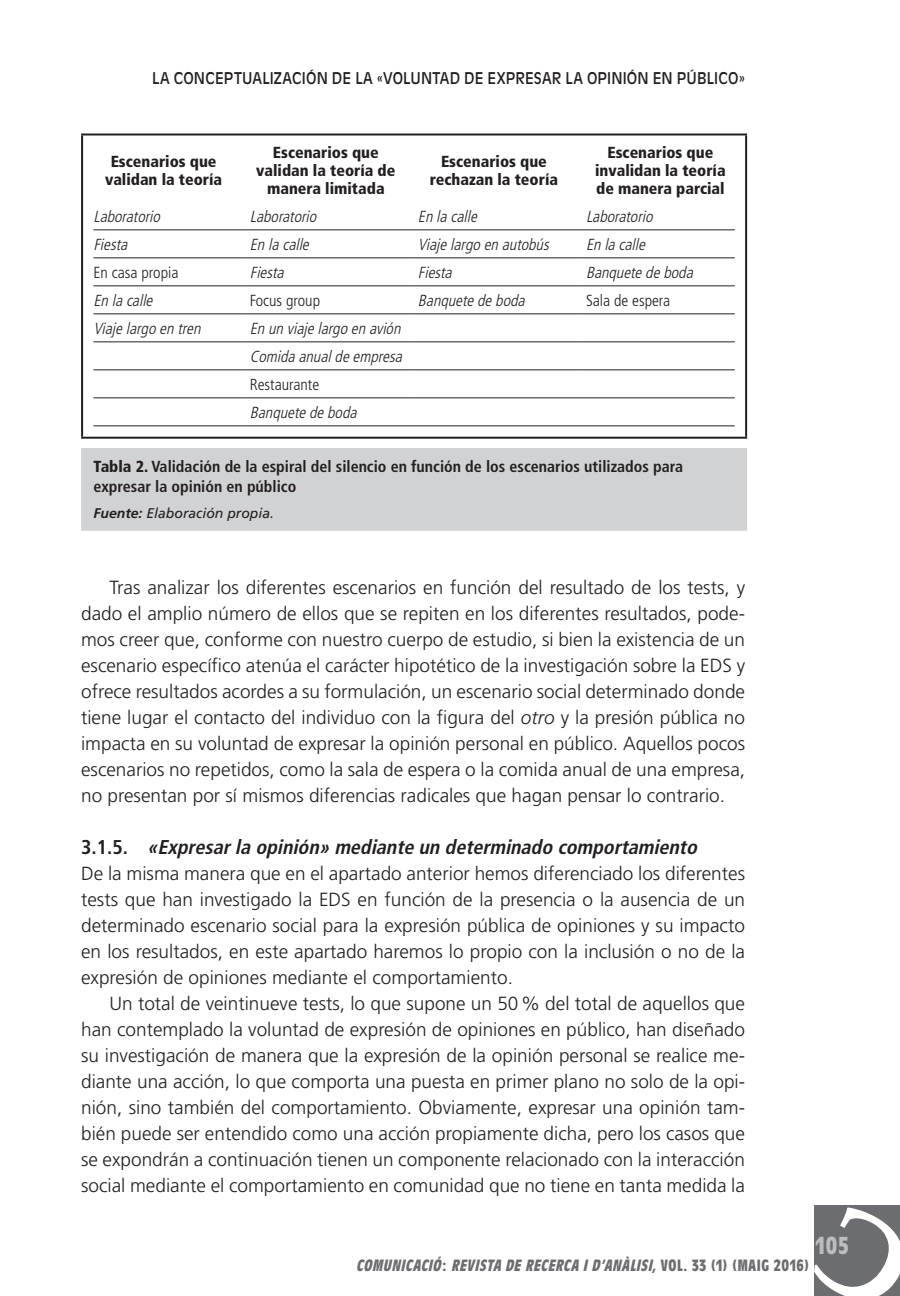
<style>
.page{position:relative;width:900px;height:1296px;background:#fff}
.page>*{position:absolute;margin:0;border:0;box-sizing:border-box;transform-origin:0 0}
.t1{font:700 condensed 24px "Antique Olive";color:#bcbdc0}
._0_Títol3Nivell{font:italic 700 condensed 20px "Frutiger";color:#231f20}
._0_Text_1{font:300 19px/26px "Frutiger";color:#231f20;text-align:justify}
._0_Text_Sense{font:300 19px/26px "Frutiger";color:#231f20;text-align:justify}
._501_TAULA_TEXT{font:italic 300 condensed 16px "Frutiger";color:#231f20}
._500_TAULA_CELDILLA{font:900 condensed 16px/18px "Frutiger";color:#231f20;text-align:center}
._0_Figura_Gràfics1{font:700 condensed 16px/20px "Frutiger";color:#231f20}
.t2{font:16px "Antique Olive";letter-spacing:.01em;color:#231f20;scale:.9 1}
.t3{font:italic 700 condensed 16px "Antique Olive";color:#6c6d70}
._501_TAULA_TEXT-2{font:300 condensed 16px "Frutiger";color:#231f20}
._0_NOTAS_grafics2{font:italic 14px "Frutiger";color:#231f20}
.s1{font-weight:900}
.s2{font-weight:700}
.s3{font-style:italic}
.s4{font-style:normal}
</style>
<div class="page">
<div style="left:82px;top:449px;width:663px;height:81px;background:#d1d2d4"></div>
<hr style="left:81px;top:133px;width:665px;height:2px;background:#231f20">
<hr style="left:81px;top:135px;width:2px;height:302px;background:#231f20">
<hr style="left:744px;top:135px;width:2px;height:302px;background:#231f20">
<hr style="left:81px;top:437px;width:665px;height:2px;background:#231f20">
<hr style="left:81px;top:448px;width:665px;height:2px;background:#d1d2d4">
<hr style="left:81px;top:450px;width:2px;height:79px;background:#d1d2d4">
<hr style="left:744px;top:450px;width:2px;height:79px;background:#d1d2d4">
<hr style="left:81px;top:529px;width:665px;height:2px;background:#d1d2d4">
<hr style="left:93px;top:229px;width:149px;height:1px;background:#231f20">
<hr style="left:242px;top:229px;width:167px;height:1px;background:#231f20">
<hr style="left:409px;top:229px;width:168px;height:1px;background:#231f20">
<hr style="left:577px;top:229px;width:157px;height:1px;background:#231f20">
<hr style="left:93px;top:257px;width:149px;height:1px;background:#231f20">
<hr style="left:242px;top:257px;width:167px;height:1px;background:#231f20">
<hr style="left:409px;top:257px;width:168px;height:1px;background:#231f20">
<hr style="left:577px;top:257px;width:157px;height:1px;background:#231f20">
<hr style="left:93px;top:285px;width:149px;height:1px;background:#231f20">
<hr style="left:242px;top:285px;width:167px;height:1px;background:#231f20">
<hr style="left:409px;top:285px;width:168px;height:1px;background:#231f20">
<hr style="left:577px;top:285px;width:157px;height:1px;background:#231f20">
<hr style="left:93px;top:313px;width:149px;height:1px;background:#231f20">
<hr style="left:242px;top:313px;width:167px;height:1px;background:#231f20">
<hr style="left:409px;top:313px;width:168px;height:1px;background:#231f20">
<hr style="left:577px;top:313px;width:157px;height:1px;background:#231f20">
<hr style="left:93px;top:341px;width:149px;height:1px;background:#231f20">
<hr style="left:242px;top:341px;width:167px;height:1px;background:#231f20">
<hr style="left:409px;top:341px;width:168px;height:1px;background:#231f20">
<hr style="left:577px;top:341px;width:157px;height:1px;background:#231f20">
<hr style="left:93px;top:369px;width:149px;height:1px;background:#231f20">
<hr style="left:242px;top:369px;width:167px;height:1px;background:#231f20">
<hr style="left:409px;top:369px;width:168px;height:1px;background:#231f20">
<hr style="left:577px;top:369px;width:157px;height:1px;background:#231f20">
<hr style="left:93px;top:397px;width:149px;height:1px;background:#231f20">
<hr style="left:242px;top:397px;width:167px;height:1px;background:#231f20">
<hr style="left:409px;top:397px;width:168px;height:1px;background:#231f20">
<hr style="left:577px;top:397px;width:157px;height:1px;background:#231f20">
<hr style="left:93px;top:425px;width:149px;height:1px;background:#231f20">
<hr style="left:242px;top:425px;width:167px;height:1px;background:#231f20">
<hr style="left:409px;top:425px;width:168px;height:1px;background:#231f20">
<hr style="left:577px;top:425px;width:157px;height:1px;background:#231f20">
<div style="left:814px;top:1205px;width:86px;height:91px;background:#6c6d70"></div>
<p class="t2" style="left:152px;top:69px;width:36px">LA CONC</p>
<p class="t2" style="left:215px;top:69px;width:590px">EPTUALIZACIÓN DE LA «VOLUNTAD DE EXPRESAR LA OPIN IÓN EN PÚBLICO»</p>
<p class="_500_TAULA_CELDILLA" style="left:105px;top:152px;width:119px">Escenarios que validan la teoría</p>
<p class="_500_TAULA_CELDILLA" style="left:256px;top:143px;width:141px">Escenarios que validan la teoría de manera limitada</p>
<p class="_500_TAULA_CELDILLA" style="left:429px;top:152px;width:130px">Escenarios que rechazan la teoría</p>
<p class="_500_TAULA_CELDILLA" style="left:594px;top:143px;width:132px">Escenarios que invalidan la teoría de manera parcial</p>
<p class="_501_TAULA_TEXT" style="left:93px;top:207px;width:72px">Laboratorio</p>
<p class="_501_TAULA_TEXT" style="left:250px;top:207px;width:72px">Laboratorio</p>
<p class="_501_TAULA_TEXT" style="left:417px;top:207px;width:64px">En lacalle</p>
<p class="_501_TAULA_TEXT" style="left:585px;top:207px;width:72px">Laboratorio</p>
<p class="_501_TAULA_TEXT" style="left:93px;top:235px;width:39px">Fiesta</p>
<p class="_501_TAULA_TEXT" style="left:250px;top:235px;width:64px">En lacalle</p>
<p class="_501_TAULA_TEXT" style="left:417px;top:235px;width:136px">Viajelargo en autobús</p>
<p class="_501_TAULA_TEXT" style="left:585px;top:235px;width:64px">En lacalle</p>
<p class="_501_TAULA_TEXT-2" style="left:93px;top:263px;width:87px">En casa propia</p>
<p class="_501_TAULA_TEXT" style="left:250px;top:263px;width:39px">Fiesta</p>
<p class="_501_TAULA_TEXT" style="left:417px;top:263px;width:39px">Fiesta</p>
<p class="_501_TAULA_TEXT" style="left:585px;top:263px;width:112px">Banquetedeboda</p>
<p class="_501_TAULA_TEXT" style="left:93px;top:291px;width:64px">En lacalle</p>
<p class="_501_TAULA_TEXT-2" style="left:250px;top:291px;width:72px">Focus group</p>
<p class="_501_TAULA_TEXT" style="left:417px;top:291px;width:112px">Banquetedeboda</p>
<p class="_501_TAULA_TEXT-2" style="left:585px;top:291px;width:86px">Sala de espera</p>
<p class="_501_TAULA_TEXT" style="left:93px;top:319px;width:112px">Viajelargo en tren</p>
<p class="_501_TAULA_TEXT" style="left:250px;top:319px;width:156px">En un viajelargo en avión</p>
<p class="_501_TAULA_TEXT" style="left:250px;top:347px;width:157px">Comidaanualdeempresa</p>
<p class="_501_TAULA_TEXT-2" style="left:250px;top:375px;width:71px">Restaurante</p>
<p class="_501_TAULA_TEXT" style="left:250px;top:403px;width:112px">Banquetedeboda</p>
<p class="_0_Figura_Gràfics1" style="left:93px;top:457px;width:591px"><span class="s1">Tabla 2.</span> Validación de la espiral del silencio en función de los escenarios utilizados para expresar la opinión en público</p>
<p class="_0_NOTAS_grafics2" style="left:93px;top:505px;width:182px"><span class="s2">Fuente:</span> Elaboración propia.</p>
<p class="_0_Text_1" style="left:81px;top:574px;width:665px;text-indent:28px">Tras analizar los diferentes escenarios en función del resultado de los tests, y dado el amplio número de ellos que se repiten en los diferentes resultados, pode&shy;mos creer que, conforme con nuestro cuerpo de estudio, si bien la existencia de un escenario específico atenúa el carácter hipotético de la investigación sobre la EDS y ofrece resultados acordes a su formulación, un escenario social determinado donde tiene lugar el contacto del individuo con la figura del <span class="s3">otro</span> y la presión pública no impacta en su voluntad de expresar la opinión personal en público. Aquellos pocos escenarios no repetidos, como la sala de espera o la comida anual de una empresa, no presentan por sí mismos diferencias radicales que hagan pensar lo contrario.</p>
<p class="_0_Títol3Nivell" style="left:81px;top:835px;width:622px"><span class="s4">3 . 1 . 5 .</span> «Expresarla opinión» mediante un determinado comportamiento</p>
<p class="_0_Text_Sense" style="left:81px;top:860px;width:665px">De la misma manera que en el apartado anterior hemos diferenciado los diferentes tests que han investigado la EDS en función de la presencia o la ausencia de un determinado escenario social para la expresión pública de opiniones y su impacto en los resultados, en este apartado haremos lo propio con la inclusión o no de la expresión de opiniones mediante el comportamiento.</p>
<p class="_0_Text_1" style="left:81px;top:990px;width:665px;text-indent:28px">Un total de veintinueve tests, lo que supone un 50% del total de aquellos que han contemplado la voluntad de expresión de opiniones en público, han diseñado su investigación de manera que la expresión de la opinión personal se realice me&shy;diante una acción, lo que comporta una puesta en primer plano no solo de la opi&shy;nión, sino también del comportamiento. Obviamente, expresar una opinión tam&shy;bién puede ser entendido como una acción propiamente dicha, pero los casos que se expondrán a continuación tienen un componente relacionado con la interacción social mediante el comportamiento en comunidad que no tiene en tanta medida la</p>
<p class="t1" style="left:815px;top:1232px;width:35px">105</p>
<p class="t3" style="left:356px;top:1257px;width:454px">COMUNICACIÓ<span class="s4">:</span> REVISTA DE RECERCA I D’ANÀLISI, <span class="s4">V O L . 3 3 ( 1 ) ( M A I G 2 0 1 6 )</span></p>
</div>
